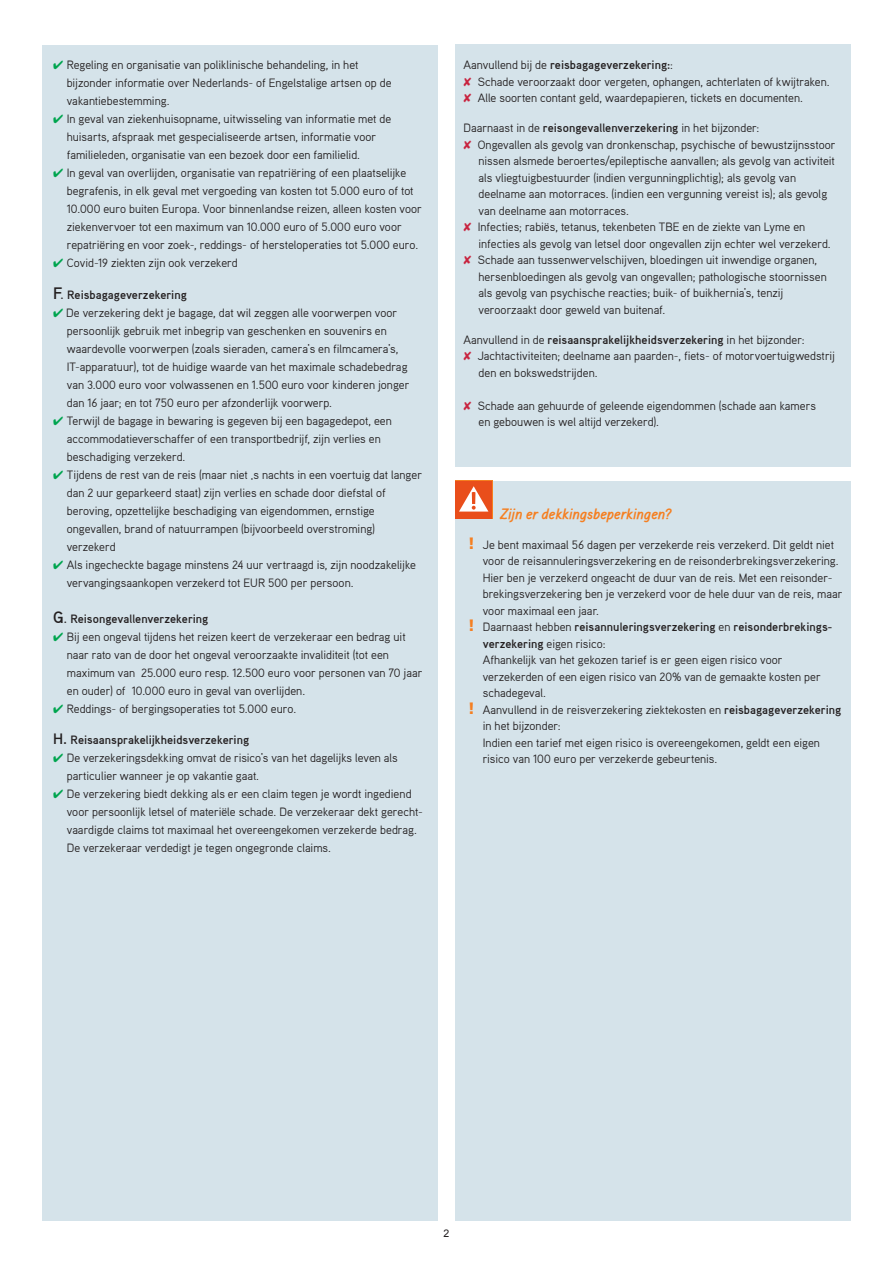
<style>
.page{position:relative;width:893px;height:1263px;background:#fff}
.page>*{position:absolute;margin:0;border:0;box-sizing:border-box;transform-origin:0 0}
.t1{font:italic 700 15px "Aaux";letter-spacing:-.025em;color:#f57f21}
.t2{font:12px/18px "Aaux";letter-spacing:.005em;color:#231f20}
.t3{font:700 12px "Aaux";color:#231f20}
.t4{font:10.5px "Arial";color:#231f20}
.s1{color:#00a54f}
.s2{font-size:16.5px}
.s3{font-size:15px}
.s4{font-weight:700}
.s5{font-family:"Frutiger LT Std";font-weight:900;font-size:16.5px;color:#f57f21}
.s6{font-weight:400}
</style>
<div class="page">
<div style="left:455px;top:45px;width:395px;height:422px;background:#d5e3ea"></div>
<div style="left:455px;top:480px;width:395px;height:740px;background:#d5e3ea"></div>
<svg style="left:455px;top:480px;width:37px;height:39px"></svg>
<div style="left:456px;top:481px;width:36px;height:38px;background:#e94e1b"></div>
<svg style="left:459px;top:486px;width:29px;height:26px"></svg>
<div style="left:43px;top:45px;width:395px;height:1175px;background:#d5e3ea"></div>
<p class="t2" style="left:67px;top:56px;width:326px;text-indent:-14px"><span class="s1">✔</span> Regeling en organisatie van poliklinische behandeling, in het bijzonder informatie over Nederlands- of Engelstalige artsen op de vakantiebestemming.</p>
<p class="t2" style="left:67px;top:110px;width:326px;text-indent:-14px"><span class="s1">✔</span> In geval van ziekenhuisopname, uitwisseling van informatie met de huisarts, afspraak met gespecialiseerde artsen, informatie voor familieleden, organisatie van een bezoek door een familielid.</p>
<p class="t2" style="left:67px;top:164px;width:357px;text-indent:-14px"><span class="s1">✔</span> In geval van overlijden, organisatie van repatriëring of een plaatselijke begrafenis, in elk geval met vergoeding van kosten tot 5.000 euro of tot 10.000 euro buiten Europa. Voor binnenlandse reizen, alleen kosten voor ziekenvervoer tot een maximum van 10.000 euro of 5.000 euro voor repatriëring en voor zoek-, reddings- of hersteloperaties tot 5.000 euro.</p>
<p class="t2" style="left:53px;top:254px;width:186px"><span class="s1">✔</span> Covid-19 ziekten zijn ook verzekerd</p>
<p class="t3" style="left:53px;top:287px;width:135px"><span class="s2">F</span>. Reisbagageverzekering</p>
<p class="t2" style="left:67px;top:303px;width:344px;text-indent:-14px"><span class="s1">✔</span> De verzekering dekt je bagage, dat wil zeggen alle voorwerpen voor persoonlijk gebruik met inbegrip van geschenken en souvenirs en waardevolle voorwerpen (zoals sieraden, camera‘s en filmcamera‘s, IT-apparatuur), tot de huidige waarde van het maximale schadebedrag van 3.000 euro voor volwassenen en 1.500 euro voor kinderen jonger dan 16 jaar; en tot 750 euro per afzonderlijk voorwerp.</p>
<p class="t2" style="left:67px;top:411px;width:327px;text-indent:-14px"><span class="s1">✔</span> Terwijl de bagage in bewaring is gegeven bij een bagagedepot, een accommodatieverschaffer of een transportbedrijf, zijn verlies en beschadiging verzekerd.</p>
<p class="t2" style="left:67px;top:465px;width:357px;text-indent:-14px"><span class="s1">✔</span> Tijdens de rest van de reis (maar niet ‚s nachts in een voertuig dat langer dan 2 uur geparkeerd staat) zijn verlies en schade door diefstal of beroving, opzettelijke beschadiging van eigendommen, ernstige ongevallen, brand of natuurrampen (bijvoorbeeld overstroming) verzekerd</p>
<p class="t2" style="left:67px;top:555px;width:351px;text-indent:-14px"><span class="s1">✔</span> Als ingecheckte bagage minstens 24 uur vertraagd is, zijn noodzakelijke vervangingsaankopen verzekerd tot EUR 500 per persoon.</p>
<p class="t3" style="left:53px;top:611px;width:157px"><span class="s2">G</span>. Reisongevallenverzekering</p>
<p class="t2" style="left:67px;top:627px;width:357px;text-indent:-14px"><span class="s1">✔</span> Bij een ongeval tijdens het reizen keert de verzekeraar een bedrag uit naar rato van de door het ongeval veroorzaakte invaliditeit (tot een maximum van 25.000 euro resp. 12.500 euro voor personen van 70 jaar en ouder) of 10.000 euro in geval van overlijden.</p>
<p class="t2" style="left:53px;top:699px;width:245px"><span class="s1">✔</span> Reddings- of bergingsoperaties tot 5.000 euro.</p>
<p class="t3" style="left:53px;top:732px;width:198px"><span class="s3">H.</span> Reisaansprakelijkheidsverzekering</p>
<p class="t2" style="left:67px;top:749px;width:333px;text-indent:-14px"><span class="s1">✔</span> De verzekeringsdekking omvat de risico‘s van het dagelijks leven als particulier wanneer je op vakantie gaat.</p>
<p class="t2" style="left:67px;top:785px;width:358px;text-indent:-14px"><span class="s1">✔</span> De verzekering biedt dekking als er een claim tegen je wordt ingediend voor persoonlijk letsel of materiële schade. De verzekeraar dekt gerecht&shy;vaardigde claims tot maximaal het overeengekomen verzekerde bedrag.<br>De verzekeraar verdedigt je tegen ongegronde claims.</p>
<p class="t2" style="left:478px;top:57px;width:353px;line-height:16.5px;text-indent:-14px">Aanvullend bij de <span class="s4">reisbagageverzekering:</span>:<br>Schade veroorzaakt door vergeten, ophangen, achterlaten of kwijtraken.<br>Alle soorten contant geld, waardepapieren, tickets en documenten.</p>
<p class="t2" style="left:478px;top:120px;width:359px;line-height:16.5px;text-indent:-14px">Daarnaast in de <span class="s4">reisongevallenverzekering</span> in het bijzonder:<br>Ongevallen als gevolg van dronkenschap, psychische of bewustzijnsstoor nissen alsmede beroertes/epileptische aanvallen; als gevolg van activiteit als vliegtuigbestuurder (indien vergunningplichtig); als gevolg van deelname aan motorraces. (indien een vergunning vereist is); als gevolg van deelname aan motorraces.<br>Infecties; rabiës, tetanus, tekenbeten TBE en de ziekte van Lyme en infecties als gevolg van letsel door ongevallen zijn echter wel verzekerd.<br>Schade aan tussenwervelschijven, bloedingen uit inwendige organen, hersenbloedingen als gevolg van ongevallen; pathologische stoornissen als gevolg van psychische reacties; buik- of buikhernia‘s, tenzij veroorzaakt door geweld van buitenaf.</p>
<p class="t2" style="left:478px;top:331px;width:359px;line-height:16.5px;text-indent:-14px">Aanvullend in de <span class="s4">reisaansprakelijkheidsverzekering</span> in het bijzonder:<br>Jachtactiviteiten; deelname aan paarden-, fiets- of motorvoertuigwedstrij den en bokswedstrijden.</p>
<p class="t2" style="left:478px;top:397px;width:340px;line-height:16.5px">Schade aan gehuurde of geleende eigendommen (schade aan kamers en gebouwen is wel altijd verzekerd).</p>
<p class="t1" style="left:499px;top:504px;width:174px">Zijn er dekkingsbeperkingen?</p>
<p class="t2" style="left:468px;top:535px;width:368px"><span class="s5">!</span> Je bent maximaal 56 dagen per verzekerde reis verzekerd. Dit geldt niet</p>
<p class="t2" style="left:483px;top:552px;width:357px">voor de reisannuleringsverzekering en de reisonderbrekingsverzekering.</p>
<p class="t2" style="left:483px;top:568px;width:351px">Hier ben je verzekerd ongeacht de duur van de reis. Met een reisonder-</p>
<p class="t2" style="left:483px;top:585px;width:361px">brekingsverzekering ben je verzekerd voor de hele duur van de reis, maar</p>
<p class="t2" style="left:483px;top:601px;width:118px">voor maximaal een jaar.</p>
<p class="t3" style="left:468px;top:619px;width:366px"><span class="s5">!</span> <span class="s6">Daarnaast hebben</span> reisannuleringsverzekering <span class="s6">en</span> reisonderbrekings-</p>
<p class="t2" style="left:483px;top:634px;width:124px"><span class="s4">verzekering</span> eigen risico:</p>
<p class="t2" style="left:483px;top:651px;width:301px">Afhankelijk van het gekozen tarief is er geen eigen risico voor</p>
<p class="t2" style="left:483px;top:667px;width:339px">verzekerden of een eigen risico van 20% van de gemaakte kosten per</p>
<p class="t2" style="left:483px;top:684px;width:65px">schadegeval.</p>
<p class="t2" style="left:468px;top:700px;width:375px"><span class="s5">!</span> Aanvullend in de reisverzekering ziektekosten en <span class="s4">reisbagageverzekering</span></p>
<p class="t2" style="left:483px;top:717px;width:79px">in het bijzonder:</p>
<p class="t2" style="left:483px;top:733px;width:339px">Indien een tarief met eigen risico is overeengekomen, geldt een eigen</p>
<p class="t2" style="left:483px;top:750px;width:236px">risico van 100 euro per verzekerde gebeurtenis.</p>
<p class="t4" style="left:444px;top:1226px;width:7px">2</p>
</div>
